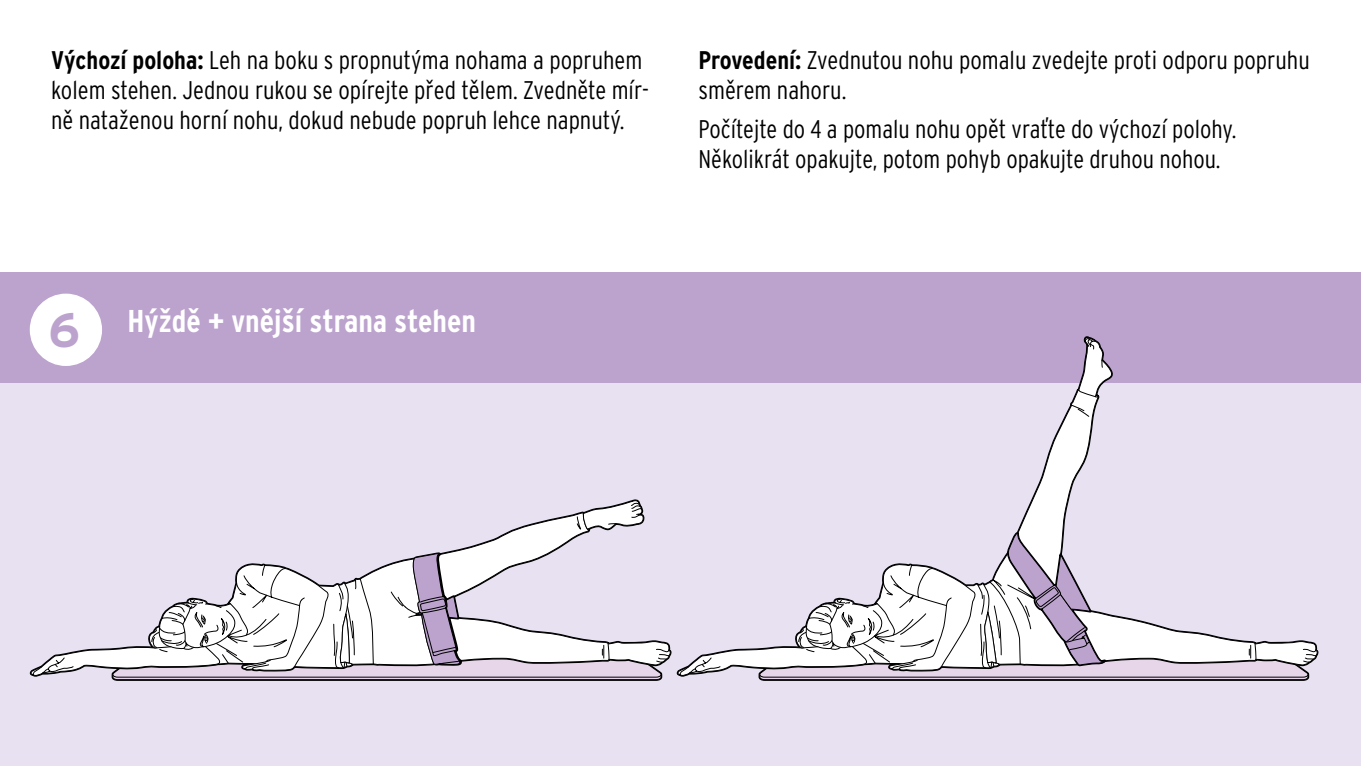
<style>
.page{position:relative;width:1361px;height:766px;background:#fff}
.page>*{position:absolute;margin:0;border:0;box-sizing:border-box;transform-origin:0 0}
.ID_M01_KREIS_SCHWARZ{font:700 48px "Interstate OT";color:#bca3ce}
.ID_ANREDE_GRUSS{font:700 condensed 31.5px "Interstate OT";color:#fff}
.ID_FLIESSTEXT{font:300 condensed 25.5px/30px "Interstate OT";color:#000}
.s1{font-weight:700}
</style>
<div class="page">
<div style="left:0;top:383px;width:1361px;height:382px;background:#e8e1f1"></div>
<div style="left:0;top:272px;width:1361px;height:111px;background:#bca3ce"></div>
<svg style="left:1084px;top:336px;width:8px;height:2px"></svg>
<svg style="left:1017px;top:338px;width:96px;height:193px"></svg>
<svg style="left:677px;top:531px;width:641px;height:149px"></svg>
<svg style="left:30px;top:499px;width:641px;height:181px"></svg>
<div style="left:31px;top:294px;width:70px;height:71px;background:#fff;border-radius:50%"></div>
<div style="left:30px;top:293px;width:72px;height:73px;border:2px solid #fff;border-radius:50%"></div>
<p class="ID_FLIESSTEXT" style="left:51px;top:45px;width:599px"><span class="s1">Výchozí poloha:</span> Leh na boku s propnutýma nohama a popruhem kolem stehen. Jednou rukou se opírejte před tělem. Zvedněte mír&shy;ně nataženou horní nohu, dokud nebude popruh lehce napnutý.</p>
<p class="ID_FLIESSTEXT" style="left:698px;top:45px;width:613px"><span class="s1">Provedení:</span> Zvednutou nohu pomalu zvedejte proti odporu popruhu směrem nahoru.</p>
<p class="ID_FLIESSTEXT" style="left:698px;top:114px;width:539px">Počítejte do 4 a pomalu nohu opět vraťte do výchozí polohy.<br>Několikrát opakujte, potom pohyb opakujte druhou nohou.</p>
<p class="ID_M01_KREIS_SCHWARZ" style="left:48px;top:300px;width:33px">6</p>
<p class="ID_ANREDE_GRUSS" style="left:128px;top:301px;width:350px">Hýždě + vnější strana stehen</p>
</div>
